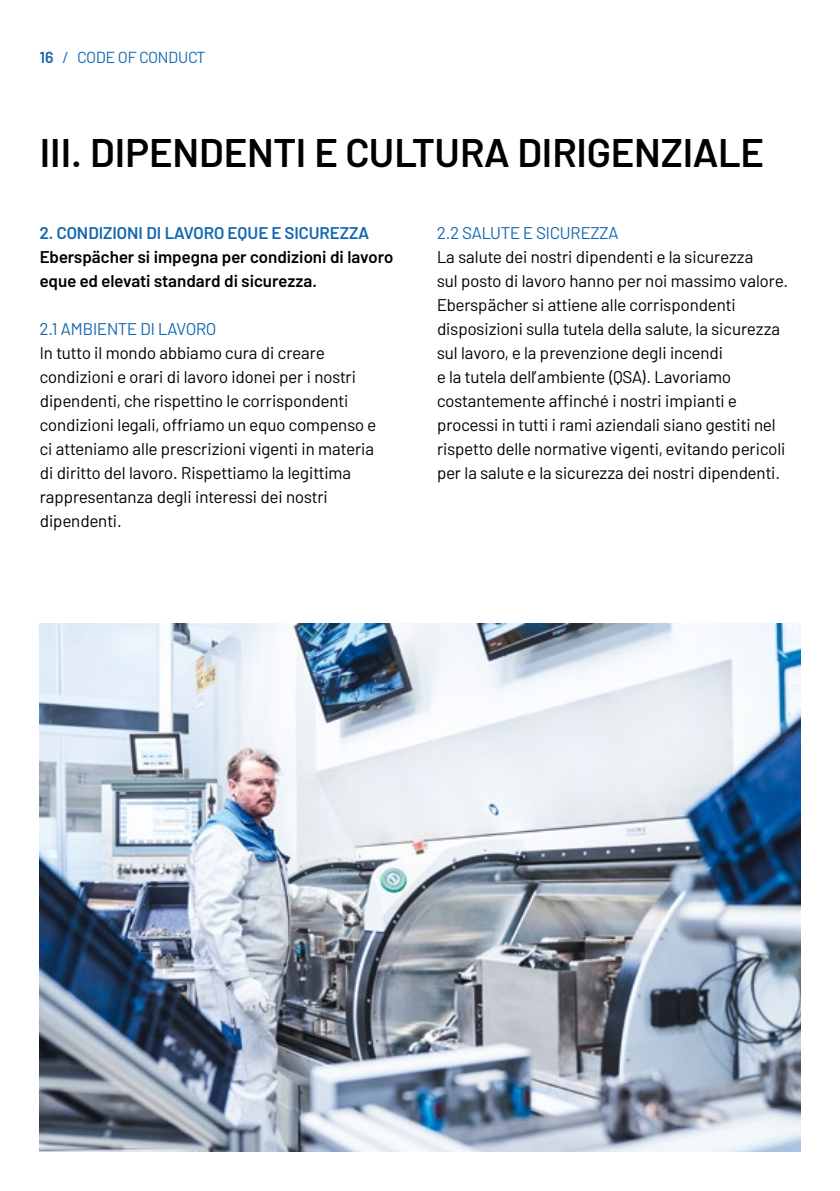
<style>
.page{position:relative;width:840px;height:1191px;background:#fff}
.page>*{position:absolute;margin:0;border:0;box-sizing:border-box;transform-origin:0 0}
.t1{font:600 40px "Barlow";color:#000}
.t2{font:17px/24px "Barlow";color:#000}
.t3{font:600 17px/24px "Barlow";color:#000}
.t4{font:17px "Barlow";color:#1368b1}
.t5{font:600 17px "Barlow";color:#1368b1}
.t6{font:16px "Barlow";color:#1368b1}
.s1{font-weight:600}
</style>
<div class="page">
<img style="left:40px;top:623px;width:759px;height:528px">
<p class="t6" style="left:40px;top:46px;width:167px"><span class="s1">16</span> / CODE OF CONDUCT</p>
<h1 class="t1" style="left:40px;top:123px;width:725px">III. DIPENDENTI E CULTURA DIRIGENZIALE</h1>
<p class="t5" style="left:40px;top:220px;width:331px">2. CONDIZIONI DI LAVORO EQUE E SICUREZZA</p>
<p class="t3" style="left:40px;top:244px;width:355px">Eberspächer si impegna per condizioni di lavoro eque ed elevati standard di sicurezza.</p>
<p class="t4" style="left:40px;top:317px;width:178px">2.1 AMBIENTE DI LAVORO</p>
<p class="t2" style="left:40px;top:340px;width:337px">In tutto il mondo abbiamo cura di creare condizioni e orari di lavoro idonei per i nostri dipendenti, che rispettino le corrispondenti condizioni legali, offriamo un equo compenso e ci atteniamo alle prescrizioni vigenti in materia di diritto del lavoro. Rispettiamo la legittima rappresentanza degli interessi dei nostri dipendenti.</p>
<p class="t4" style="left:437px;top:221px;width:183px">2.2 SALUTE E SICUREZZA</p>
<p class="t2" style="left:437px;top:244px;width:350px">La salute dei nostri dipendenti e la sicurezza<br>sul posto di lavoro hanno per noi massimo valore.<br>Eberspächer si attiene alle corrispondenti disposizioni sulla tutela della salute, la sicurezza sul lavoro, e la prevenzione degli incendi<br>e la tutela dell’ambiente (QSA). Lavoriamo costantemente affinché i nostri impianti e processi in tutti i rami aziendali siano gestiti nel rispetto delle normative vigenti, evitando pericoli per la salute e la sicurezza dei nostri dipendenti.</p>
</div>
